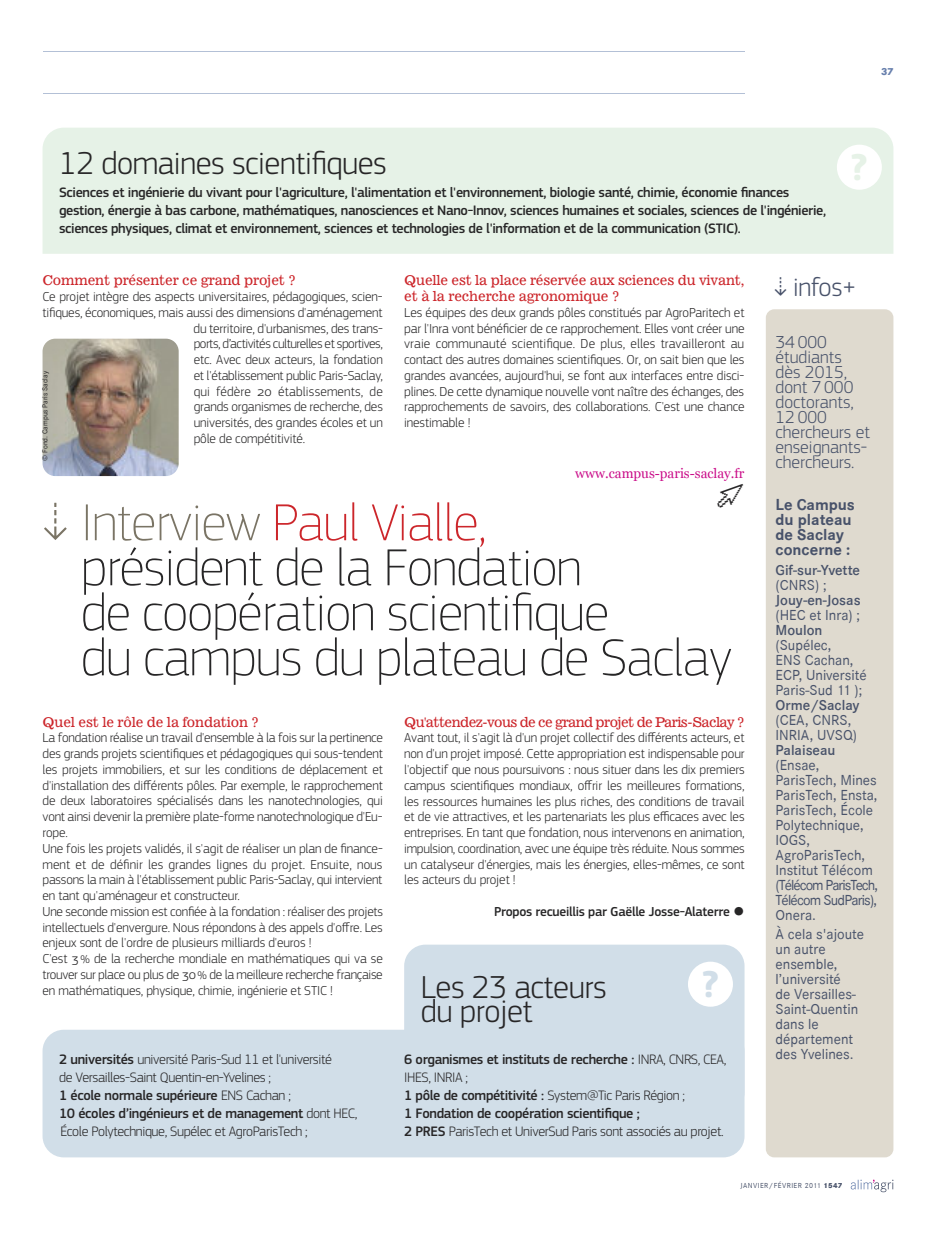
<style>
.page{position:relative;width:936px;height:1234px;background:#fff}
.page>*{position:absolute;margin:0;border:0;box-sizing:border-box;transform-origin:0 0}
.t1{font:100 54px/45px "PF Square Sans Pro";letter-spacing:-.015em;color:#272627}
.t2{font:700 39px "PF Square Sans Pro";color:#e6f2e7}
.t3{font:700 39px "PF Square Sans Pro";color:#d1dee8}
.t4{font:300 33px/24px "PF Square Sans Pro";letter-spacing:-.015em;color:#272627}
.t5{font:100 33px "PF Square Sans Pro";color:#272627}
.t6{font:300 27px "PF Square Sans Pro";color:#48526a}
.t7{font:300 18px/15px "PF Square Sans Pro";color:#48526a}
.t8{font:700 16.5px/15px "Corporate S";color:#48526a}
.t9{font:15px/15px "Corporate S";color:#48526a}
.t10{font:500 14.25px/18px "PF Square Sans Pro";letter-spacing:-.025em;color:#272627}
.t11{font:300 14.25px/18px "PF Square Sans Pro";letter-spacing:-.025em;color:#272627}
.t12{font:300 13.5px/15.8px "PF Square Sans Pro";letter-spacing:-.01em;color:#272627}
.t13{font:300 13.5px "PF Square Sans Pro";letter-spacing:-.035em;color:#272627}
.t14{font:500 13.5px "PF Square Sans Pro";letter-spacing:-.02em;color:#272627}
.t15{font:13.5px "News 701 BT Roman A";letter-spacing:-.01em;color:#cc262b}
.t16{font:300 13.5px "PF Square Sans Pro";letter-spacing:.01em;color:#272627}
.t17{font:13.5px "Georgia";color:#ca0d89}
.t18{font:800 10.5px "Corporate S";color:#6880ad}
.t19{font:7.5px "Corporate S";letter-spacing:.06em;color:#48526a}
.t20{font:7.5px "Corporate S";color:#272627}
.s1{font-family:"News 701 BT Roman A";font-weight:400;color:#cc262b}
.s2{color:#7a7465}
.s3{color:#cc262b}
.s4{font-weight:500}
.s5{font-weight:300}
.s6{font-weight:600}
.s7{font-weight:800}
</style>
<div class="page">
<svg style="left:850px;top:1179px;width:43px;height:12px"></svg>
<hr style="left:43px;top:51px;width:701px;height:1px;background:#b3c0d6">
<hr style="left:43px;top:94px;width:701px;height:1px;background:#b3c0d6">
<div style="left:43px;top:128px;width:850px;height:126px;background:#e6f2e7"></div>
<div style="left:836px;top:145px;width:45px;height:45px;background:#fff;border-radius:22px"></div>
<img style="left:43px;top:338px;width:136px;height:138px;border-radius:13px">
<div style="left:765px;top:309px;width:128px;height:848px;background:#dfdacf;border-radius:9px"></div>
<div style="left:404px;top:944px;width:340px;height:169px;background:#d1dee8;border-radius:21px"></div>
<div style="left:43px;top:1029px;width:701px;height:128px;background:#d1dee8;border-radius:21px"></div>
<div style="left:688px;top:961px;width:45px;height:45px;background:#fff;border-radius:22px"></div>
<p class="t18" style="left:881px;top:65px;width:14px">37</p>
<p class="t4" style="left:59px;top:154px;width:329px">12 domaines scientifiques</p>
<p class="t10" style="left:59px;top:184px;width:768px">Sciences et ingénierie du vivant pour l'agriculture, l'alimentation et l'environnement, biologie santé, chimie, économie finances gestion, énergie à bas carbone, mathématiques, nanosciences et Nano-Innov, sciences humaines et sociales, sciences de l'ingénierie, sciences physiques, climat et environnement, sciences et technologies de l'information et de la communication (STIC).</p>
<p class="t2" style="left:850px;top:154px;width:19px">?</p>
<p class="t15" style="left:43px;top:275px;width:255px">Comment présenter ce grand projet ?</p>
<p class="t12" style="left:43px;top:290px;width:341px">Ce projet intègre des aspects universitaires, pédagogiques, scien-</p>
<p class="t12" style="left:43px;top:305px;width:341px">tifiques, économiques, mais aussi des dimensions d'aménagement</p>
<p class="t12" style="left:193px;top:321px;width:191px">du territoire, d'urbanismes, des trans-</p>
<p class="t13" style="left:194px;top:339px;width:191px">ports, d’activités culturelles et sportives,</p>
<p class="t12" style="left:194px;top:353px;width:191px">etc. Avec deux acteurs, la fondation</p>
<p class="t12" style="left:194px;top:368px;width:191px">et l'établissement public Paris-Saclay,</p>
<p class="t16" style="left:194px;top:386px;width:191px">qui fédère 20 établissements, de</p>
<p class="t12" style="left:194px;top:400px;width:191px">grands organismes de recherche, des</p>
<p class="t12" style="left:194px;top:416px;width:191px">universités, des grandes écoles et un</p>
<p class="t12" style="left:194px;top:431px;width:113px">pôle de compétitivité.</p>
<p class="t20" style="left:41px;top:460px;width:91px;rotate:-90deg">© fond. Campus Paris Saclay</p>
<p class="t12" style="left:404px;top:274px;width:342px"><span class="s1">Quelle est la place réservée aux sciences du vivant, et à la recherche agronomique ?<br></span>Les équipes des deux grands pôles constitués par AgroParitech et par l'Inra vont bénéficier de ce rapprochement. elles vont créer une vraie communauté scientifique. de plus, elles travailleront au contact des autres domaines scientifiques. Or, on sait bien que les grandes avancées, aujourd'hui, se font aux interfaces entre disci&shy;plines. de cette dynamique nouvelle vont naître des échanges, des rapprochements de savoirs, des collaborations. C'est une chance inestimable !</p>
<p class="t17" style="left:575px;top:466px;width:171px">www.campus-paris-saclay.fr</p>
<p class="t5" style="left:715px;top:485px;width:30px">•</p>
<p class="t1" style="left:81px;top:504px;width:653px;text-indent:-38px"><span class="s2">⇣ Interview</span> <span class="s3">Paul Vialle,<br></span>président de la Fondation<br>de coopération scientifique<br>du campus du plateau de Saclay</p>
<p class="t12" style="left:43px;top:715px;width:342px"><span class="s1">Quel est le rôle de la fondation ?<br></span>La fondation réalise un travail d'ensemble à la fois sur la pertinence des grands projets scientifiques et pédagogiques qui sous-tendent les projets immobiliers, et sur les conditions de déplacement et d'installation des différents pôles. Par exemple, le rapprochement de deux laboratoires spécialisés dans les nanotechnologies, qui vont ainsi devenir la première plate-forme nanotechnologique d'eu&shy;rope.<br>Une fois les projets validés, il s'agit de réaliser un plan de finance&shy;ment et de définir les grandes lignes du projet. ensuite, nous passons la main à l'établissement public Paris-Saclay, qui intervient en tant qu'aménageur et constructeur.<br>Une seconde mission est confiée à la fondation : réaliser des projets intellectuels d'envergure. nous répondons à des appels d'offre. Les enjeux sont de l'ordre de plusieurs milliards d'euros !<br>C'est 3 % de la recherche mondiale en mathématiques qui va se trouver sur place ou plus de 30 % de la meilleure recherche française en mathématiques, physique, chimie, ingénierie et STIC !</p>
<p class="t12" style="left:404px;top:715px;width:342px;text-align:justify"><span class="s1">Qu'attendez-vous de ce grand projet de Paris-Saclay ?<br></span>Avant tout, il s'agit là d'un projet collectif des différents acteurs, et non d'un projet imposé. Cette appropriation est indispensable pour l'objectif que nous poursuivons : nous situer dans les dix premiers campus scientifiques mondiaux, offrir les meilleures formations, les ressources humaines les plus riches, des conditions de travail et de vie attractives, et les partenariats les plus efficaces avec les entreprises. en tant que fondation, nous intervenons en animation, impulsion, coordination, avec une équipe très réduite. nous sommes un catalyseur d'énergies, mais les énergies, elles-mêmes, ce sont les acteurs du projet !</p>
<p class="t14" style="left:494px;top:906px;width:252px">Propos recueillis par gaëlle Josse-Alaterre ●</p>
<p class="t4" style="left:420px;top:977px;width:187px">Les 23 acteurs du projet</p>
<p class="t3" style="left:702px;top:970px;width:19px">?</p>
<p class="t11" style="left:59px;top:1051px;width:300px"><span class="s4">2 universités</span> université Paris-Sud 11 et l'université<br>de versailles-Saint Quentin-en-yvelines ;<br><span class="s4">1 école normale supérieure</span> enS Cachan ;<br><span class="s4">10 écoles d’ingénieurs et de management</span> dont heC, école Polytechnique, Supélec et AgroParisTech ;</p>
<p class="t10" style="left:404px;top:1051px;width:324px">6 organismes et instituts de recherche : <span class="s5">InRA, CnRS, CeA, IheS, InRIA ;<br></span>1 pôle de compétitivité : <span class="s5">System@Tic Paris Région ;<br></span>1 Fondation de coopération scientifique ;<br>2 PReS <span class="s5">ParisTech et UniverSud Paris sont associés au projet.</span></p>
<p class="t6" style="left:774px;top:278px;width:84px">⇣ infos+</p>
<p class="t7" style="left:775px;top:336px;width:96px">34 000 étudiants dès 2015, dont 7 000 doctorants,<br>12 000 chercheurs et enseignants&shy;chercheurs.</p>
<p class="t8" style="left:775px;top:497px;width:81px">Le Campus du plateau de Saclay concerne :</p>
<p class="t9" style="left:775px;top:562px;width:104px"><span class="s6">Gif-sur-Yvette </span>(CnrS) ;<br><span class="s6">Jouy-en-Josas </span>(HeC et inra) ;<br><span class="s6">Moulon </span>(Supélec,<br>enS Cachan, eCP, Université<br>Paris-Sud 11 );<br><span class="s6">Orme/Saclay </span>(Cea, CnrS, inria, UvSQ)<br><span class="s6">Palaiseau </span>(ensae,<br>ParisTech, Mines<br>ParisTech, ensta,<br>ParisTech, école<br>Polytechnique, iOGS, agroParisTech, institut Télécom (Télécom ParisTech,<br>Télécom SudParis),<br>Onera.</p>
<p class="t9" style="left:775px;top:926px;width:90px">À cela s'ajoute un autre ensemble, l’université<br>de versailles-<br>Saint-Quentin dans le département des Yvelines.</p>
<p class="t19" style="left:740px;top:1180px;width:103px">janvier/février 2011 <span class="s7">1547</span></p>
</div>
